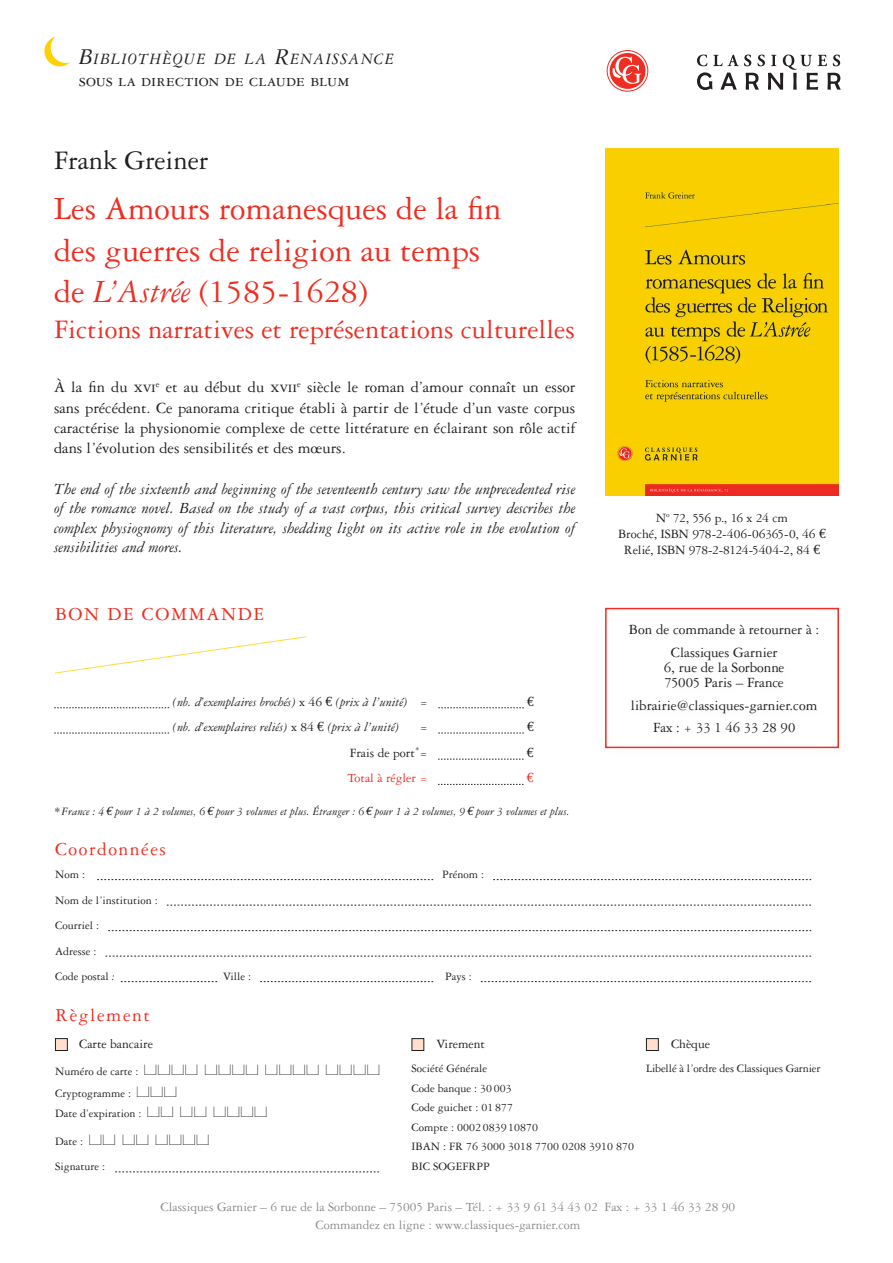
<style>
.page{position:relative;width:893px;height:1263px;background:#fff}
.page>*{position:absolute;margin:0;border:0;box-sizing:border-box;transform-origin:0 0}
.PUB_titre{font:34.5px/41.4px "Garamond 3 LT Pro";color:#ee2e22}
.PUB_sous-titre{font:28.5px "Garamond 3 LT Pro";color:#ee2e22}
.PUB_auteur{font:28.5px "Garamond 3 LT Pro";color:#231f20}
.Rubriques{font:19.5px "Garamond 3 LT Pro";letter-spacing:.08em;color:#ee2e22}
.PUB_direction{font:18px "Garamond 3 LT Pro";color:#231f20}
.PUB_collection{font:italic 16.8px "Garamond 3 LT Pro";letter-spacing:.05em;color:#231f20}
.PUB_traduction{font:italic 16.5px/19.5px "Garamond 3 LT Pro";color:#231f20;text-align:justify}
.PUB_resume{font:16.5px/20.2px "Garamond 3 LT Pro";color:#231f20;text-align:justify}
.Adresse{font:15px "Garamond 3 LT Pro";color:#231f20}
.Adresse-2{font:15px "Garamond 3 LT Pro";letter-spacing:-.03em;color:#231f20}
.t1{font:13.5px/18px "Garamond 3 LT Pro";color:#3e3e3f;text-align:center}
.PUB_version{font:13.5px "Garamond 3 LT Pro";letter-spacing:-.01em;color:#231f20}
.PUB_bdc{font:italic 13.5px "Garamond 3 LT Pro";color:#231f20}
.t2{font:13.5px "Casesaremplir Roman";letter-spacing:.12em;color:#231f20;scale:1.15 1}
.PUB_bdc-2{font:13.5px "Garamond 3 LT Pro";color:#231f20}
.PUB_bdc-3{font:13.5px "Garamond 3 LT Pro";color:#ee2e22}
.PUB_bdc-4{font:13.5px "Euro Serif";color:#231f20}
.PUB_bdc-5{font:13.5px "Euro Serif";color:#ee2e22}
.t3{font:12px "Garamond 3 LT Pro";color:#231f20}
.Style_de_paragraphe{font:italic 12px "Garamond 3 LT Pro";color:#231f20}
.s1{font-size:24px}
.s2{font-style:italic}
.s3{font-style:normal}
.s4{font-family:"Euro Serif";font-style:normal}
.s5{font-family:"Euro Serif"}
.s6{font-family:"Garamond 3 LT Pro";font-size:12px}
.s7{font-family:"Casesaremplir Roman";font-size:13.5px}
</style>
<div class="page">
<div style="left:55px;top:1038px;width:12px;height:12px;background:#fddecf"></div>
<div style="left:55px;top:1038px;width:13px;height:13px;border:1px solid #231f20"></div>
<div style="left:646px;top:1038px;width:12px;height:12px;background:#fddecf"></div>
<div style="left:646px;top:1038px;width:13px;height:13px;border:1px solid #231f20"></div>
<div style="left:412px;top:1038px;width:12px;height:12px;background:#fddecf"></div>
<div style="left:412px;top:1038px;width:12px;height:13px;border:1px solid #231f20"></div>
<svg style="left:97px;top:879px;width:336px;height:1px"></svg>
<svg style="left:493px;top:879px;width:318px;height:1px"></svg>
<svg style="left:167px;top:905px;width:644px;height:1px"></svg>
<svg style="left:108px;top:930px;width:703px;height:1px"></svg>
<svg style="left:105px;top:956px;width:706px;height:1px"></svg>
<svg style="left:121px;top:981px;width:96px;height:1px"></svg>
<svg style="left:260px;top:981px;width:173px;height:1px"></svg>
<svg style="left:481px;top:981px;width:330px;height:1px"></svg>
<div style="left:605px;top:608px;width:234px;height:140px;border:2px solid #ee2e22"></div>
<svg style="left:115px;top:1171px;width:264px;height:1px"></svg>
<svg style="left:55px;top:636px;width:251px;height:38px"></svg>
<div style="left:610px;top:54px;width:35px;height:34px;background:#ee2e22;border-radius:50%"></div>
<div style="left:610px;top:53px;width:36px;height:36px;border:2px solid #ee2e22;border-radius:50%"></div>
<svg style="left:612px;top:57px;width:29px;height:27px"></svg>
<div style="left:607px;top:50px;width:41px;height:42px;border:1px solid #ee2e22;border-radius:50%"></div>
<svg style="left:697px;top:55px;width:144px;height:35px"></svg>
<svg style="left:44px;top:37px;width:26px;height:29px"></svg>
<svg style="left:438px;top:759px;width:86px;height:1px"></svg>
<svg style="left:438px;top:784px;width:86px;height:1px"></svg>
<svg style="left:54px;top:707px;width:115px;height:1px"></svg>
<svg style="left:438px;top:707px;width:86px;height:1px"></svg>
<svg style="left:54px;top:733px;width:115px;height:1px"></svg>
<svg style="left:438px;top:733px;width:86px;height:1px"></svg>
<img style="left:605px;top:148px;width:234px;height:348px">
<p class="PUB_collection" style="left:79px;top:50px;width:317px"><span class="s1">B</span>IBLIOTHÈQUE DE LA <span class="s1">R</span>ENAISSANCE</p>
<p class="PUB_direction" style="left:79px;top:71px;width:272px">Sous la direction de Claude Blum</p>
<p class="PUB_auteur" style="left:54px;top:145px;width:156px">Frank Greiner</p>
<p class="PUB_titre" style="left:54px;top:188px;width:449px">Les Amours romanesques de la fin des guerres de religion au temps de <span class="s2">L’Astrée</span> (1585-1628)</p>
<p class="PUB_sous-titre" style="left:54px;top:314px;width:522px">Fictions narratives et représentations culturelles</p>
<p class="PUB_resume" style="left:54px;top:377px;width:523px">À la fin du xvi<sup>e</sup> et au début du xvii<sup>e</sup> siècle le roman d’amour connaît un essor sans précédent. Ce panorama critique établi à partir de l’étude d’un vaste corpus caractérise la physionomie complexe de cette littérature en éclairant son rôle actif dans l’évolution des sensibilités et des mœurs.</p>
<p class="PUB_traduction" style="left:54px;top:479px;width:523px">The end of the sixteenth and beginning of the seventeenth century saw the unprecedented rise of the romance novel. Based on the study of a vast corpus, this critical survey describes the complex physiognomy of this literature, shedding light on its active role in the evolution of sensibilities and mores.</p>
<p class="Rubriques" style="left:55px;top:603px;width:211px">BON DE COMMANDE</p>
<p class="PUB_bdc" style="left:172px;top:694px;width:257px">(nb. d’exemplaires brochés) <span class="s3">x 46</span> <span class="s4">€</span> (prix à l’unité) <span class="s3">=</span></p>
<p class="PUB_bdc-4" style="left:527px;top:693px;width:8px">€</p>
<p class="PUB_bdc" style="left:172px;top:719px;width:228px">(nb. d’exemplaires reliés) <span class="s3">x 84</span> <span class="s4">€</span> (prix à l’unité)</p>
<p class="PUB_bdc-2" style="left:420px;top:719px;width:10px">=</p>
<p class="PUB_bdc-4" style="left:527px;top:718px;width:8px">€</p>
<p class="PUB_bdc-2" style="left:350px;top:745px;width:79px">Frais de port<sup>*</sup>=</p>
<p class="PUB_bdc-4" style="left:527px;top:744px;width:8px">€</p>
<p class="PUB_bdc-3" style="left:348px;top:771px;width:81px">Total à régler =</p>
<p class="PUB_bdc-5" style="left:527px;top:769px;width:8px">€</p>
<p class="Style_de_paragraphe" style="left:54px;top:804px;width:517px">*France : 4<span class="s5">€</span> pour 1 à 2 volumes, 6<span class="s5">€</span> pour 3 volumes et plus. Étranger : 6<span class="s5">€</span> pour 1 à 2 volumes, 9<span class="s5">€</span> pour 3 volumes et plus.</p>
<p class="Rubriques" style="left:55px;top:838px;width:112px">Coordonnées</p>
<p class="t3" style="left:55px;top:868px;width:31px">Nom :</p>
<p class="t3" style="left:442px;top:868px;width:43px">Prénom :</p>
<p class="t3" style="left:55px;top:893px;width:104px">Nom de l’institution :</p>
<p class="t3" style="left:55px;top:919px;width:45px">Courriel :</p>
<p class="t3" style="left:55px;top:944px;width:43px">Adresse :</p>
<p class="t3" style="left:55px;top:970px;width:61px">Code postal <span class="s2">:</span></p>
<p class="t3" style="left:223px;top:970px;width:30px">Ville :</p>
<p class="t3" style="left:445px;top:970px;width:28px">Pays :</p>
<p class="Rubriques" style="left:55px;top:1004px;width:96px">Règlement</p>
<p class="PUB_version" style="left:656px;top:510px;width:134px">N<sup>o</sup> 72, 556 p., 16 x 24 cm</p>
<p class="PUB_version" style="left:618px;top:526px;width:209px">Broché, ISBN 978-2-406-06365-0, 46 <span class="s5">€</span></p>
<p class="PUB_version" style="left:624px;top:542px;width:198px">Relié, ISBN 978-2-8124-5404-2, 84 <span class="s5">€</span></p>
<p class="Adresse" style="left:629px;top:621px;width:192px">Bon de commande à retourner à :</p>
<p class="Adresse" style="left:671px;top:644px;width:108px">Classiques Garnier</p>
<p class="Adresse" style="left:664px;top:659px;width:122px">6, rue de la Sorbonne</p>
<p class="Adresse-2" style="left:664px;top:674px;width:121px">75005 Paris – France</p>
<p class="Adresse" style="left:631px;top:697px;width:188px">librairie@classiques-garnier.com</p>
<p class="Adresse" style="left:653px;top:719px;width:144px">Fax : + 33 1 46 33 28 90</p>
<p class="PUB_version" style="left:79px;top:1037px;width:75px">Carte bancaire</p>
<p class="t2" style="left:55px;top:1062px;width:283px"><span class="s6">Numéro de carte :</span> ffff ffff ffff ffff</p>
<p class="t3" style="left:55px;top:1087px;width:123px">Cryptogramme : <span class="s7">fff</span></p>
<p class="t3" style="left:55px;top:1106px;width:213px">Date d’expiration : <span class="s7">ff ff ffff</span></p>
<p class="t2" style="left:55px;top:1132px;width:135px"><span class="s6">Date :</span> ff ff ffff</p>
<p class="t3" style="left:55px;top:1160px;width:51px">Signature :</p>
<p class="PUB_version" style="left:436px;top:1036px;width:50px">Virement</p>
<p class="t3" style="left:412px;top:1062px;width:77px">Société Générale</p>
<p class="t3" style="left:412px;top:1081px;width:102px">Code banque : 30003</p>
<p class="t3" style="left:412px;top:1101px;width:103px">Code guichet : 01877</p>
<p class="t3" style="left:412px;top:1120px;width:128px">Compte : 0002083910870</p>
<p class="t3" style="left:412px;top:1140px;width:224px">IBAN : FR 76 3000 3018 7700 0208 3910 870</p>
<p class="t3" style="left:412px;top:1159px;width:80px">BIC SOGEFRPP</p>
<p class="PUB_version" style="left:671px;top:1037px;width:41px">Chèque</p>
<p class="t3" style="left:646px;top:1062px;width:176px">Libellé à l’ordre des Classiques Garnier</p>
<p class="t1" style="left:160px;top:1198px;width:576px">Classiques Garnier – 6 rue de la Sorbonne – 75005 Paris – Tél. : + 33 9 61 34 43 02 Fax : + 33 1 46 33 28 90<br>Commandez en ligne : www.classiques-garnier.com</p>
</div>
